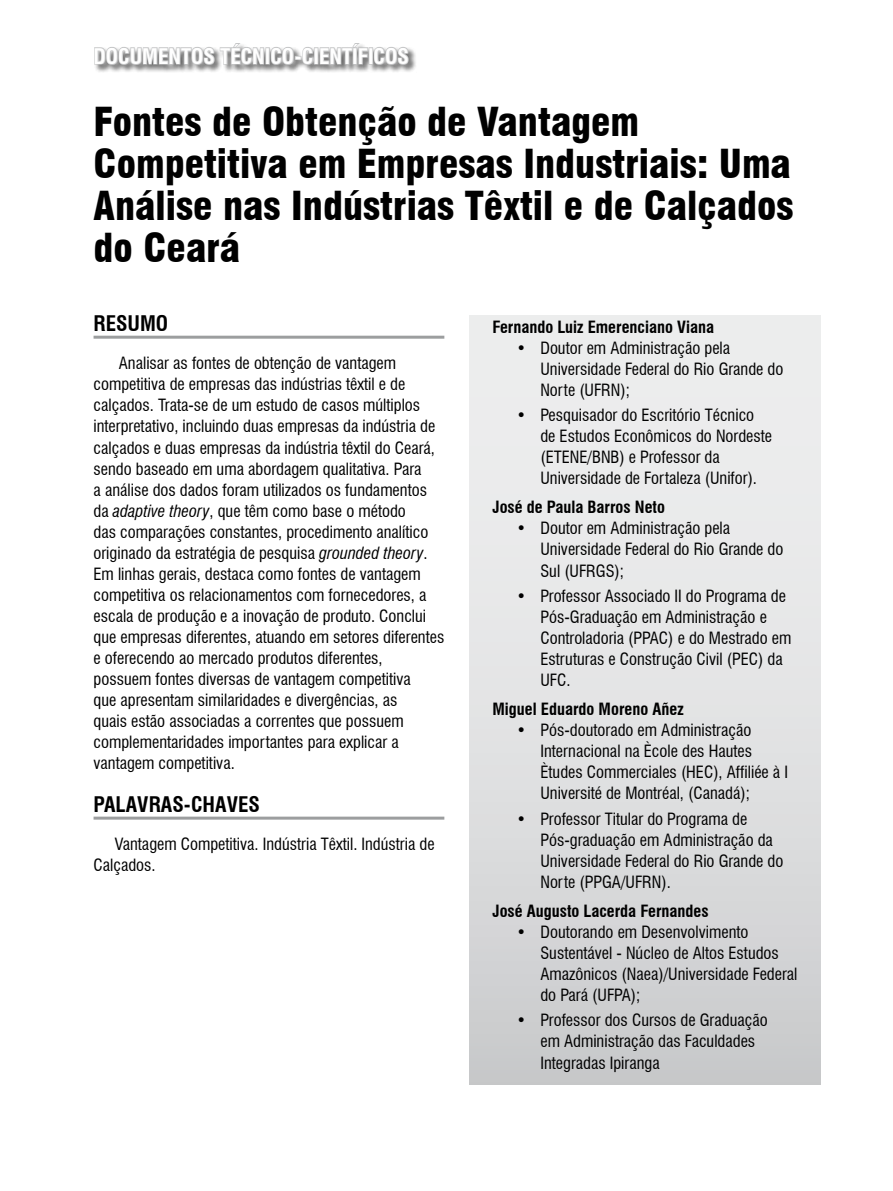
<style>
.page{position:relative;width:893px;height:1191px;background:#fff}
.page>*{position:absolute;margin:0;border:0;box-sizing:border-box;transform-origin:0 0}
.t1{font:900 condensed 39px/42px "Swiss 721 BT";color:#000}
.t2{font:700 condensed 21px "Swiss 721 BT";color:#fff}
.t3{font:700 condensed 21px "Swiss 721 BT";color:#000}
.t4{font:condensed 16.5px/21px "Swiss 721 BT";color:#000}
.t5{font:700 condensed 16.5px "Swiss 721 BT";color:#000}
.s1{font-style:italic}
</style>
<div class="page">
<div style="left:470px;top:315px;width:351px;height:769px;background:linear-gradient(to bottom,#f3f3f4,#cdced0)"></div>
<div style="left:94px;top:43px;width:324px;height:31px;background:#000;opacity:.6"></div>
<svg style="left:94px;top:43px;width:316px;height:25px"></svg>
<hr style="left:94px;top:336px;width:350px;height:3px;background:#9c9e9f">
<hr style="left:94px;top:816px;width:350px;height:3px;background:#9c9e9f">
<p class="t2" style="left:94px;top:44px;width:317px">Documentos Técnico-Científicos</p>
<h1 class="t1" style="left:94px;top:101px;width:702px">Fontes de Obtenção de Vantagem<br>Competitiva em Empresas Industriais: Uma<br>Análise nas Indústrias Têxtil e de Calçados do Ceará</h1>
<p class="t3" style="left:94px;top:311px;width:76px">Resumo</p>
<p class="t4" style="left:94px;top:353px;width:352px;text-indent:25px">Analisar as fontes de obtenção de vantagem competitiva de empresas das indústrias têxtil e de calçados. Trata-se de um estudo de casos múltiplos interpretativo, incluindo duas empresas da indústria de calçados e duas empresas da indústria têxtil do Ceará, sendo baseado em uma abordagem qualitativa. Para<br>a análise dos dados foram utilizados os fundamentos da <span class="s1">adaptive theory</span>, que têm como base o método<br>das comparações constantes, procedimento analítico originado da estratégia de pesquisa <span class="s1">grounded theory</span>.<br>Em linhas gerais, destaca como fontes de vantagem competitiva os relacionamentos com fornecedores, a escala de produção e a inovação de produto. Conclui que empresas diferentes, atuando em setores diferentes e oferecendo ao mercado produtos diferentes, possuem fontes diversas de vantagem competitiva<br>que apresentam similaridades e divergências, as<br>quais estão associadas a correntes que possuem complementaridades importantes para explicar a vantagem competitiva.</p>
<p class="t3" style="left:94px;top:792px;width:23px">Palavra</p>
<p class="t3" style="left:172px;top:792px;width:89px">s-chaves</p>
<p class="t4" style="left:94px;top:834px;width:343px;text-indent:21px">Vantagem Competitiva. Indústria Têxtil. Indústria de<br>Calçados.</p>
<p class="t5" style="left:492px;top:317px;width:223px">Fernando Luiz Emerenciano Viana</p>
<p class="t4" style="left:540px;top:337px;width:245px;text-indent:-24px">• Doutor em Administração pela<br>Universidade Federal do Rio Grande do<br>Norte (UFRN);</p>
<p class="t4" style="left:540px;top:404px;width:233px;text-indent:-24px">• Pesquisador do Escritório Técnico de Estudos Econômicos do Nordeste (ETENE/BNB) e Professor da Universidade de Fortaleza (Unifor).</p>
<p class="t5" style="left:492px;top:497px;width:174px">José de Paula Barros Neto</p>
<p class="t4" style="left:540px;top:518px;width:245px;text-indent:-24px">• Doutor em Administração pela<br>Universidade Federal do Rio Grande do<br>Sul (UFRGS);</p>
<p class="t4" style="left:540px;top:585px;width:253px;text-indent:-24px">• Professor Associado II do Programa de<br>Pós-Graduação em Administração e<br>Controladoria (PPAC) e do Mestrado em<br>Estruturas e Construção Civil (PEC) da<br>UFC.</p>
<p class="t5" style="left:492px;top:699px;width:193px">Miguel Eduardo Moreno Añez</p>
<p class="t4" style="left:540px;top:720px;width:249px;text-indent:-24px">• Pós-doutorado em Administração Internacional na Ècole des Hautes Ètudes Commerciales (HEC), Affiliée à I Université de Montréal, (Canadá);</p>
<p class="t4" style="left:540px;top:808px;width:245px;text-indent:-24px">• Professor Titular do Programa de<br>Pós-graduação em Administração da<br>Universidade Federal do Rio Grande do<br>Norte (PPGA/UFRN).</p>
<p class="t5" style="left:492px;top:901px;width:218px">José Augusto Lacerda Fernandes</p>
<p class="t4" style="left:540px;top:921px;width:258px;text-indent:-24px">• Doutorando em Desenvolvimento<br>Sustentável - Núcleo de Altos Estudos<br>Amazônicos (Naea)/Universidade Federal do Pará (UFPA);</p>
<p class="t4" style="left:540px;top:1010px;width:229px;text-indent:-24px">• Professor dos Cursos de Graduação em Administração das Faculdades<br>Integradas Ipiranga</p>
</div>
